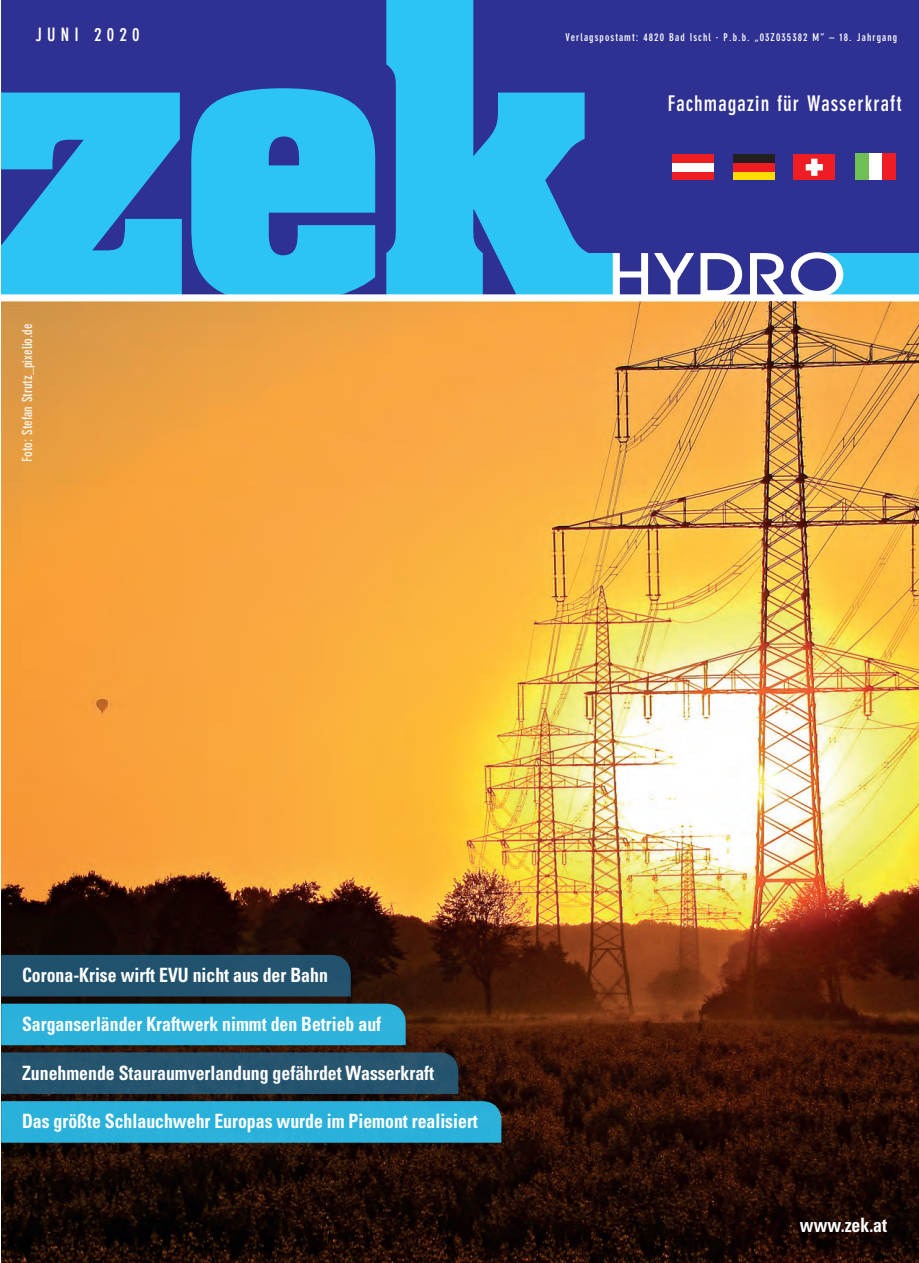
<style>
.page{position:relative;width:919px;height:1263px;background:#fff}
.page>*{position:absolute;margin:0;border:0;box-sizing:border-box;transform-origin:0 0}
.t1{font:57.6px "Avant Garde";letter-spacing:-.005em;color:#fff;scale:1.2 1}
.t2{font:700 condensed 21.3px "DIN Neuzeit Grotesk";letter-spacing:.05em;color:#fff}
.t3{font:700 condensed 19.65px "Univers";color:#fff;scale:.9 1}
.t4{font:700 condensed 18.15px "DIN Neuzeit Grotesk";letter-spacing:.285em;color:#fff}
.t5{font:700 condensed 13.65px "DIN Neuzeit Grotesk";letter-spacing:.005em;color:#fff}
.t6{font:700 condensed 10.65px "DIN Neuzeit Grotesk";letter-spacing:.105em;color:#fff}
</style>
<div class="page">
<img style="left:1px;top:301px;width:917px;height:962px">
<div style="left:1px;top:1101px;width:500px;height:42px;background:#29b1da"></div>
<div style="left:1px;top:955px;width:350px;height:41px;background:#21526d"></div>
<div style="left:1px;top:1052px;width:457px;height:42px;background:#25546e"></div>
<div style="left:1px;top:1004px;width:404px;height:41px;background:#2cb2da"></div>
<div style="left:1px;top:0;width:917px;height:295px;background:#2e3092"></div>
<svg style="left:1px;top:93px;width:181px;height:201px"></svg>
<svg style="left:191px;top:88px;width:185px;height:206px;background:#2bade4"></svg>
<svg style="left:386px;top:0;width:202px;height:294px;fill:#2bc4f3"></svg>
<div style="left:581px;top:253px;width:337px;height:42px;background:#2bc4f3"></div>
<div style="left:672px;top:172px;width:41px;height:8px;background:#ee1d23"></div>
<div style="left:672px;top:163px;width:41px;height:9px;background:#fff"></div>
<div style="left:672px;top:154px;width:41px;height:9px;background:#ee1d23"></div>
<div style="left:733px;top:172px;width:42px;height:8px;background:#ffdc01"></div>
<div style="left:733px;top:163px;width:42px;height:9px;background:#ee1d23"></div>
<div style="left:733px;top:154px;width:42px;height:9px;background:#231f20"></div>
<div style="left:793px;top:154px;width:41px;height:26px;background:#ee1d23"></div>
<div style="left:811px;top:159px;width:6px;height:17px;background:#fff"></div>
<div style="left:805px;top:164px;width:17px;height:6px;background:#fff"></div>
<div style="left:854px;top:154px;width:14px;height:26px;background:#6fbf54"></div>
<div style="left:868px;top:154px;width:14px;height:26px;background:#fff"></div>
<div style="left:882px;top:154px;width:14px;height:26px;background:#ee1d23"></div>
<svg style="left:612px;top:252px;width:232px;height:42px;background:#5f66af"></svg>
<div style="left:1px;top:294px;width:917px;height:7px;background:#fff"></div>
<p class="t4" style="left:36px;top:24px;width:105px">JUNI 2020</p>
<p class="t6" style="left:565px;top:31px;width:333px">Verlagspostamt: 4820 Bad Ischl · P.b.b. „03Z035382 M“ – 18. Jahrgang</p>
<p class="t2" style="left:667px;top:91px;width:235px">Fachmagazin für Wasserkraft</p>
<p class="t5" style="left:19px;top:461px;width:140px;rotate:-90deg">Foto: Stefan Strutz_pixelio.de</p>
<p class="t1" style="left:606px;top:240px;width:202px">HYDRO</p>
<p class="t3" style="left:22px;top:963px;width:341px">Corona-Krise wirft EVU nicht aus der Bahn</p>
<p class="t3" style="left:22px;top:1012px;width:400px">Sarganserländer Kraftwerk nimmt den Betrieb auf</p>
<p class="t3" style="left:22px;top:1060px;width:459px">Zunehmende Stauraumverlandung gefährdet Wasserkraft</p>
<p class="t3" style="left:22px;top:1109px;width:508px">Das größte Schlauchwehr Europas wurde im Piemont realisiert</p>
<p class="t3" style="left:799px;top:1213px;width:98px">www.zek.at</p>
</div>
